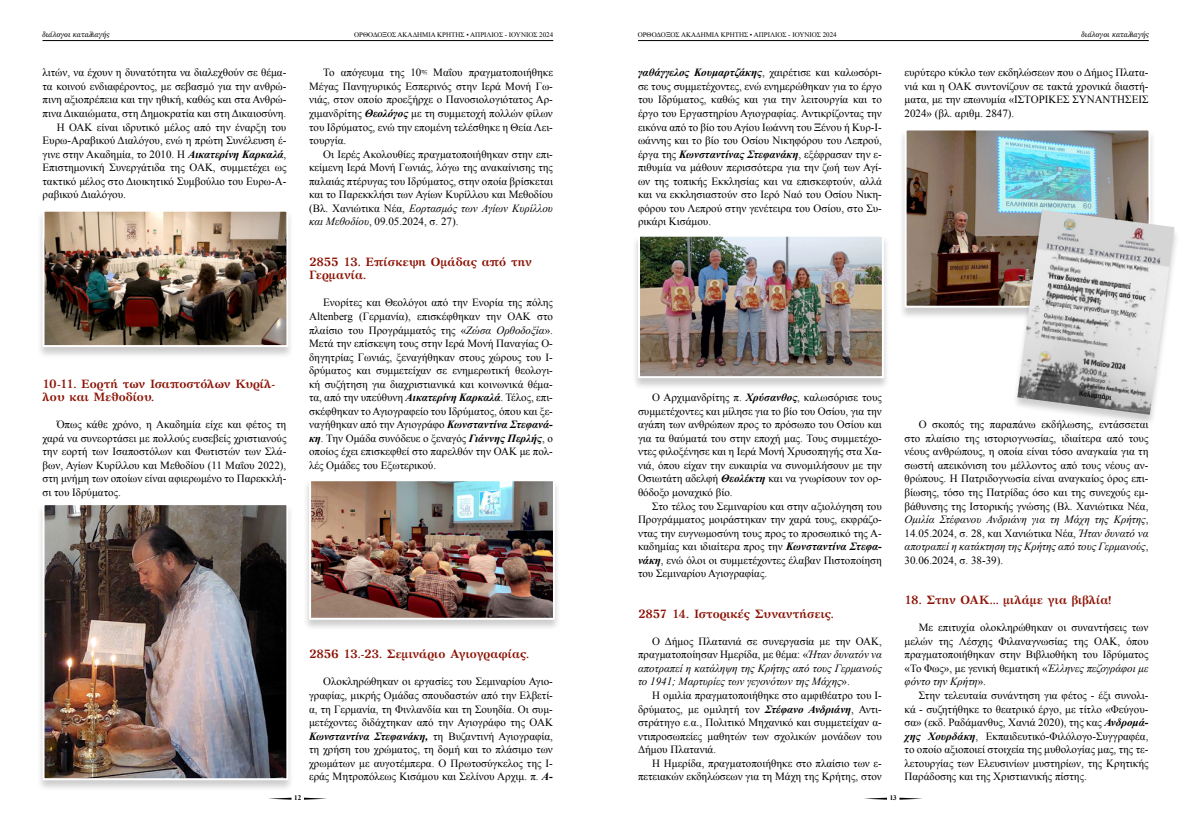
<style>
.page{position:relative;width:1191px;height:823px;background:#fff}
.page>*{position:absolute;margin:0;border:0;box-sizing:border-box;transform-origin:0 0}
.ημερομηνία{font:700 12px/13.5px "GFS Artemisia";color:#8a1002}
.text{font:11px/13.5px "Times New Roman";color:#000;text-align:justify}
.text-2{font:italic 11px/13.5px "Times New Roman";color:#000;text-align:justify}
.t1{font:8px "GFS Olga";color:#000}
.t2{font:7px "Times New Roman";color:#000}
.t3{font:700 7px "Times New Roman";color:#000}
.s1{font-weight:700;font-style:italic}
.s2{font-style:italic}
.s3{font-style:normal}
</style>
<div class="page">
<svg style="left:304px;top:797px;width:23px;height:2px"></svg>
<svg style="left:269px;top:797px;width:22px;height:2px"></svg>
<svg style="left:899px;top:797px;width:23px;height:2px"></svg>
<svg style="left:864px;top:797px;width:23px;height:2px"></svg>
<hr style="left:43px;top:40px;width:510px;height:1px;background:#000">
<hr style="left:638px;top:40px;width:510px;height:1px;background:#000">
<div style="left:36px;top:209px;width:258px;height:150px;background:#000;opacity:.2"></div>
<img style="left:46px;top:212px;width:239px;height:132px">
<div style="left:43px;top:209px;width:245px;height:138px;border:2px solid #fff"></div>
<div style="left:36px;top:502px;width:258px;height:289px;background:#000;opacity:.2"></div>
<img style="left:46px;top:506px;width:239px;height:270px">
<div style="left:43px;top:503px;width:245px;height:276px;border:2px solid #fff"></div>
<div style="left:303px;top:478px;width:258px;height:153px;background:#000;opacity:.2"></div>
<img style="left:312px;top:482px;width:240px;height:134px">
<div style="left:309px;top:479px;width:246px;height:140px;border:2px solid #fff"></div>
<div style="left:632px;top:234px;width:257px;height:155px;background:#000;opacity:.2"></div>
<img style="left:641px;top:237px;width:240px;height:138px">
<div style="left:638px;top:234px;width:246px;height:144px;border:2px solid #fff"></div>
<div style="left:898px;top:128px;width:258px;height:191px;background:#000;opacity:.2"></div>
<img style="left:907px;top:131px;width:240px;height:173px">
<div style="left:904px;top:128px;width:246px;height:179px;border:2px solid #fff"></div>
<div style="left:1011px;top:209px;width:169px;height:216px;background:#000;opacity:.2"></div>
<img style="left:1017px;top:209px;width:157px;height:205px">
<p class="t1" style="left:42px;top:30px;width:69px">διάλογοι καταλλαγής</p>
<p class="t2" style="left:354px;top:30px;width:201px">OΡΘΟΔΟΞΟΣ ΑΚΑΔΗΜΙΑ ΚΡΗΤΗΣ • ΑΠΡΙΛΙΟΣ - ΙΟΥΝΙΟΣ 2024</p>
<p class="t2" style="left:637px;top:30px;width:201px">OΡΘΟΔΟΞΟΣ ΑΚΑΔΗΜΙΑ ΚΡΗΤΗΣ • ΑΠΡΙΛΙΟΣ - ΙΟΥΝΙΟΣ 2024</p>
<p class="t1" style="left:1081px;top:30px;width:69px">διάλογοι καταλλαγής</p>
<p class="text" style="left:43px;top:66px;width:245px">λιτών, να έχουν η δυνατότητα να διαλεχθούν σε θέμα&shy;τα κοινού ενδιαφέροντος, με σεβασμό για την ανθρώ&shy;πινη αξιοπρέπεια και την ηθική, καθώς και στα Ανθρώ&shy;πινα Δικαιώματα, στη Δημοκρατία και στη Δικαιοσύνη.</p>
<p class="text" style="left:43px;top:120px;width:245px;text-indent:14px">Η ΟΑΚ είναι ιδρυτικό μέλος από την έναρξη του Ευρω-Αραβικού Διαλόγου, ενώ η πρώτη Συνέλευση έ&shy;γινε στην Ακαδημία, το 2010. Η <span class="s1">Αικατερίνη Καρκαλά</span>, Επιστημονική Συνεργάτιδα της ΟΑΚ, συμμετέχει ως τακτικό μέλος στο Διοικητικό Συμβούλιο του Ευρω-Α&shy;ραβικού Διαλόγου.</p>
<p class="text" style="left:638px;top:66px;width:245px"><span class="s1">γαθάγγελος Κουμαρτζάκης</span>, χαιρέτισε και καλωσόρι&shy;σε τους συμμετέχοντες, ενώ ενημερώθηκαν για το έργο του Ιδρύματος, καθώς και για την λειτουργία και το έργο του Εργαστηρίου Αγιογραφίας. Αντικρίζοντας την εικόνα από το βίο του Αγίου Ιωάννη του Ξένου ή Κυρ-Ι&shy;ωάννης και το βίο του Οσίου Νικηφόρου του Λεπρού, έργα της <span class="s1">Κωνσταντίνας Στεφανάκη</span>, εξέφρασαν την ε&shy;πιθυμία να μάθουν περισσότερα για την ζωή των Αγί&shy;ων της τοπικής Εκκλησίας και να επισκεφτούν, αλλά και να εκκλησιαστούν στο Ιερό Ναό του Οσίου Νικη&shy;φόρου του Λεπρού στην γενέτειρα του Οσίου, στο Συ&shy;ρικάρι Κισάμου.</p>
<p class="text" style="left:309px;top:66px;width:245px;text-indent:14px">Το απόγευμα της 10<sup>ης</sup> Μαΐου πραγματοποιήθηκε Μέγας Πανηγυρικός Εσπερινός στην Ιερά Μονή Γω&shy;νιάς, στον οποίο προεξήρχε ο Πανοσιολογιότατος Αρ&shy;χιμανδρίτης <span class="s1">Θεολόγος</span> με τη συμμετοχή πολλών φίλων του Ιδρύματος, ενώ την επομένη τελέσθηκε η Θεία Λει&shy;τουργία.</p>
<p class="text" style="left:309px;top:147px;width:245px;text-indent:14px">Οι Ιερές Ακολουθίες πραγματοποιήθηκαν στην επι&shy;κείμενη Ιερά Μονή Γωνιάς, λόγω της ανακαίνισης της παλαιάς πτέρυγας του Ιδρύματος, στην οποία βρίσκεται και το Παρεκκλήσι των Αγίων Κυρίλλου και Μεθοδίου (Βλ. Χανιώτικα Νέα, <span class="s2">Εορτασμός των Αγίων Κυρίλλου και Μεθοδίου</span>, 09.05.2024, σ. 27).</p>
<p class="ημερομηνία" style="left:309px;top:254px;width:224px">2855 13. Επίσκεψη Ομάδας από την<br>Γερμανία.</p>
<p class="text" style="left:309px;top:296px;width:245px;text-indent:14px">Ενορίτες και Θεολόγοι από την Ενορία της πόλης Altenberg (Γερμανία), επισκέφθηκαν την ΟΑΚ στο πλαίσιο του Προγράμματός της «<span class="s2">Ζώσα Ορθοδοξία</span>».<br>Μετά την επίσκεψη τους στην Ιερά Μονή Παναγίας Ο&shy;δηγητρίας Γωνιάς, ξεναγήθηκαν στους χώρους του Ι&shy;δρύματος και συμμετείχαν σε ενημερωτική θεολογι&shy;κή συζήτηση για διαχριστιανικά και κοινωνικά θέμα&shy;τα, από την υπεύθυνη <span class="s1">Αικατερίνη Καρκαλά</span>. Τέλος, επι&shy;σκέφθηκαν το Αγιογραφείο του Ιδρύματος, όπου και ξε&shy;ναγήθηκαν από την Αγιογράφο <span class="s1">Κωνσταντίνα Στεφανά&shy;κη</span>. Την Ομάδα συνόδευε ο ξεναγός <span class="s1">Γιάννης Περλής</span>, ο οποίος έχει επισκεφθεί στο παρελθόν την ΟΑΚ με πολ&shy;λές Ομάδες του Εξωτερικού.</p>
<p class="text" style="left:904px;top:66px;width:245px">ευρύτερο κύκλο των εκδηλώσεων που ο Δήμος Πλατα&shy;νιά και η ΟΑΚ συντονίζουν σε τακτά χρονικά διαστή&shy;ματα, με την επωνυμία «ΙΣΤΟΡΙΚΕΣ ΣΥΝΑΝΤΗΣΕΙΣ 2024» (βλ. αριθμ. 2847).</p>
<p class="ημερομηνία" style="left:43px;top:375px;width:234px">10-11. Εορτή των Ισαποστόλων Κυρίλ&shy;λου και Μεθοδίου.</p>
<p class="text" style="left:43px;top:417px;width:245px;text-indent:14px">Όπως κάθε χρόνο, η Ακαδημία είχε και φέτος τη χαρά να συνεορτάσει με πολλούς ευσεβείς χριστιανούς την εορτή των Ισαποστόλων και Φωτιστών των Σλά&shy;βων, Αγίων Κυρίλλου και Μεθοδίου (11 Μαΐου 2022), στη μνήμη των οποίων είναι αφιερωμένο το Παρεκκλή&shy;σι του Ιδρύματος.</p>
<p class="text" style="left:638px;top:390px;width:245px;text-indent:14px">Ο Αρχιμανδρίτης π. <span class="s1">Χρύσανθος</span>, καλωσόρισε τους συμμετέχοντες και μίλησε για το βίο του Οσίου, για την αγάπη των ανθρώπων προς το πρόσωπο του Οσίου και για τα θαύματά του στην εποχή μας. Τους συμμετέχο&shy;ντες φιλοξένησε και η Ιερά Μονή Χρυσοπηγής στα Χα&shy;νιά, όπου είχαν την ευκαιρία να συνομιλήσουν με την Οσιωτάτη αδελφή <span class="s1">Θεολέκτη</span> και να γνωρίσουν τον ορ&shy;θόδοξο μοναχικό βίο.</p>
<p class="text" style="left:638px;top:498px;width:245px;text-indent:14px">Στο τέλος του Σεμιναρίου και στην αξιολόγηση του Προγράμματος μοιράστηκαν την χαρά τους, εκφράζο&shy;ντας την ευγνωμοσύνη τους προς το προσωπικό της Α&shy;καδημίας και ιδιαίτερα προς την <span class="s1">Κωνσταντίνα Στεφα&shy;νάκη</span>, ενώ όλοι οι συμμετέχοντες έλαβαν Πιστοποίηση του Σεμιναρίου Αγιογραφίας.</p>
<p class="ημερομηνία" style="left:638px;top:605px;width:197px">2857 14. Ιστορικές Συναντήσεις.</p>
<p class="text-2" style="left:638px;top:633px;width:245px;text-indent:14px"><span class="s3">Ο Δήμος Πλατανιά σε συνεργασία με την ΟΑΚ, πραγματοποίησαν Ημερίδα, με θέμα: «</span>Ήταν δυνατόν να αποτραπεί η κατάληψη της Κρήτης από τους Γερμανούς το 1941; Μαρτυρίες των γεγονότων της Μάχης<span class="s3">».</span></p>
<p class="text" style="left:638px;top:688px;width:245px;text-indent:14px">Η ομιλία πραγματοποιήθηκε στο αμφιθέατρο του Ι&shy;δρύματος, με ομιλητή τον <span class="s1">Στέφανο Ανδριάνη</span>, Αντι&shy;στράτηγο ε.α., Πολιτικό Μηχανικό και συμμετείχαν α&shy;ντιπροσωπείες μαθητών των σχολικών μονάδων του Δήμου Πλατανιά.</p>
<p class="text" style="left:638px;top:755px;width:245px;text-align:right">Η Ημερίδα, πραγματοποιήθηκε στο πλαίσιο των ε&shy;πετειακών εκδηλώσεων για τη Μάχη της Κρήτης, στον</p>
<p class="text" style="left:904px;top:417px;width:245px;text-indent:14px">Ο σκοπός της παραπάνω εκδήλωσης, εντάσσεται στο πλαίσιο της ιστοριογνωσίας, ιδιαίτερα από τους νέους ανθρώπους, η οποία είναι τόσο αναγκαία για τη σωστή απεικόνιση του μέλλοντος από τους νέους αν&shy;θρώπους. Η Πατριδογνωσία είναι αναγκαίος όρος επι&shy;βίωσης, τόσο της Πατρίδας όσο και της συνεχούς εμ&shy;βάθυνσης της Ιστορικής γνώσης (Βλ. Χανιώτικα Νέα, <span class="s2">Ομιλία Στέφανου Ανδριάνη για τη Μάχη της Κρήτης</span>, 14.05.2024, σ. 28, και Χανιώτικα Νέα, <span class="s2">Ήταν δυνατό να αποτραπεί η κατάκτηση της Κρήτης από τους Γερμανούς</span>, 30.06.2024, σ. 38-39).</p>
<p class="ημερομηνία" style="left:904px;top:592px;width:208px">18. Στην ΟΑΚ... μιλάμε για βιβλία!</p>
<p class="text" style="left:904px;top:620px;width:245px;text-indent:14px">Με επιτυχία ολοκληρώθηκαν οι συναντήσεις των μελών της Λέσχης Φιλαναγνωσίας της ΟΑΚ, όπου πραγματοποιήθηκαν στην Βιβλιοθήκη του Ιδρύματος «Το Φως», με γενική θεματική «<span class="s2">Έλληνες πεζογράφοι με φόντο την Κρήτη</span>».</p>
<p class="text" style="left:904px;top:688px;width:245px;text-indent:14px">Στην τελευταία συνάντηση για φέτος - έξι συνολι&shy;κά - συζητήθηκε το θεατρικό έργο, με τίτλο «Φεύγου&shy;σα» (εκδ. Ραδάμανθυς, Χανιά 2020), της κας <span class="s1">Ανδρομά&shy;χης Χουρδάκη</span>, Εκπαιδευτικό-Φιλόλογο-Συγγραφέα, το οποίο αξιοποιεί στοιχεία της μυθολογίας μας, της τε&shy;λετουργίας των Ελευσινίων μυστηρίων, της Κρητικής Παράδοσης και της Χριστιανικής πίστης.</p>
<p class="ημερομηνία" style="left:309px;top:646px;width:221px">2856 13.-23. Σεμινάριο Αγιογραφίας.</p>
<p class="text" style="left:309px;top:674px;width:245px;text-indent:14px">Ολοκληρώθηκαν οι εργασίες του Σεμιναρίου Αγιο&shy;γραφίας, μικρής Ομάδας σπουδαστών από την Ελβετί&shy;α, τη Γερμανία, τη Φινλανδία και τη Σουηδία. Οι συμ&shy;μετέχοντες διδάχτηκαν από την Αγιογράφο της ΟΑΚ <span class="s1">Κωνσταντίνα Στεφανάκη,</span> τη Βυζαντινή Αγιογραφία, τη χρήση του χρώματος, τη δομή και το πλάσιμο των χρωμάτων με αυγοτέμπερα. Ο Πρωτοσύγκελος της Ι&shy;εράς Μητροπόλεως Κισάμου και Σελίνου Αρχιμ. π. <span class="s1">Α-</span></p>
<p class="t3" style="left:294px;top:792px;width:8px">12</p>
<p class="t3" style="left:889px;top:792px;width:8px">13</p>
</div>
